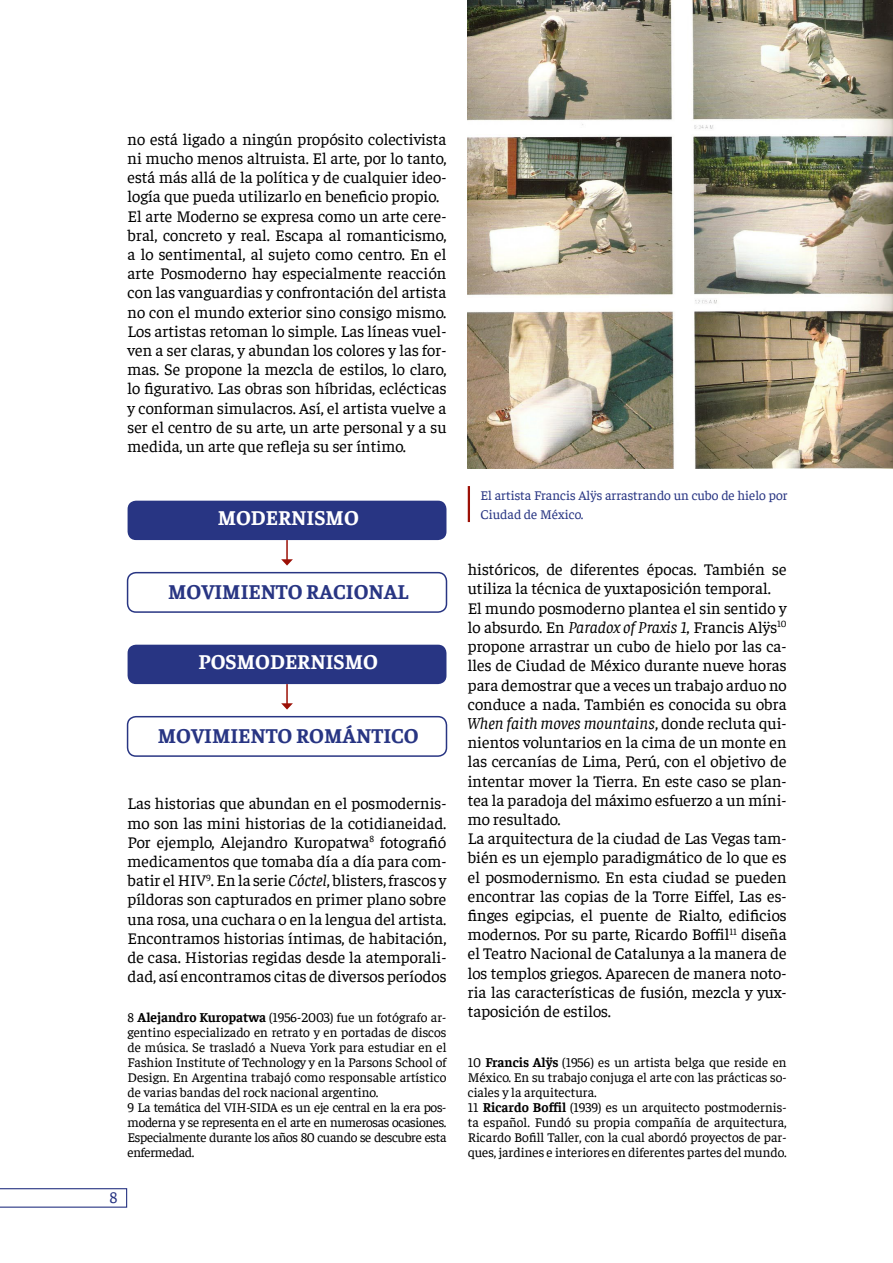
<style>
.page{position:relative;width:893px;height:1263px;background:#fff}
.page>*{position:absolute;margin:0;border:0;box-sizing:border-box;transform-origin:0 0}
.t1{font:700 21px "Faustina";color:#283583}
.t2{font:700 21px "Faustina";color:#fff}
.TEXTO{font:16.5px/19.2px "Faustina";color:#000;text-align:justify}
.t3{font:16.5px "Faustina";color:#283583}
.Nota_al_pie{font:13.5px/15px "Faustina";color:#000;text-align:justify}
.TEXTO-2{font:13.5px/19.2px "Faustina";color:#283583}
.s1{font-style:italic}
.s2{font-weight:700}
</style>
<div class="page">
<svg style="left:0;top:1188px;width:127px;height:20px"></svg>
<div style="left:128px;top:501px;width:318px;height:39px;background:#283583;border-radius:9px"></div>
<div style="left:127px;top:572px;width:320px;height:41px;border:2px solid #283583;border-radius:9px"></div>
<div style="left:127px;top:716px;width:320px;height:41px;border:2px solid #283583;border-radius:9px"></div>
<div style="left:128px;top:645px;width:318px;height:39px;background:#283583;border-radius:9px"></div>
<hr style="left:286px;top:540px;width:2px;height:20px;background:#9c1006">
<svg style="left:281px;top:559px;width:12px;height:7px"></svg>
<hr style="left:286px;top:684px;width:2px;height:20px;background:#9c1006">
<svg style="left:281px;top:703px;width:12px;height:7px"></svg>
<img style="left:468px;top:0;width:425px;height:468px">
<hr style="left:468px;top:486px;width:2px;height:36px;background:#9c1006">
<p class="TEXTO" style="left:128px;top:128px;width:320px">no está ligado a ningún propósito colectivista ni mucho menos altruista. El arte, por lo tanto, está más allá de la política y de cualquier ideo&shy;logía que pueda utilizarlo en beneficio propio.</p>
<p class="TEXTO" style="left:128px;top:205px;width:320px">El arte Moderno se expresa como un arte cere&shy;bral, concreto y real. Escapa al romanticismo, a lo sentimental, al sujeto como centro. En el arte Posmoderno hay especialmente reacción con las vanguardias y confrontación del artista no con el mundo exterior sino consigo mismo.<br>Los artistas retoman lo simple. Las líneas vuel&shy;ven a ser claras, y abundan los colores y las for&shy;mas. Se propone la mezcla de estilos, lo claro, lo figurativo. Las obras son híbridas, eclécticas y conforman simulacros. Así, el artista vuelve a ser el centro de su arte, un arte personal y a su medida, un arte que refleja su ser íntimo.</p>
<p class="t2" style="left:218px;top:503px;width:143px">MODERNISMO</p>
<p class="t1" style="left:168px;top:577px;width:242px">MOVIMIENTO RACIONAL</p>
<p class="t2" style="left:198px;top:647px;width:181px">POSMODERNISMO</p>
<p class="t1" style="left:158px;top:721px;width:262px">MOVIMIENTO ROMÁNTICO</p>
<p class="TEXTO" style="left:128px;top:793px;width:320px">Las historias que abundan en el posmodernis&shy;mo son las mini historias de la cotidianeidad.<br>Por ejemplo, Alejandro Kuropatwa<sup>8</sup> fotografió medicamentos que tomaba día a día para com&shy;batir el HIV<sup>9</sup>. En la serie <span class="s1">Cóctel</span>, blisters, frascos y píldoras son capturados en primer plano sobre una rosa, una cuchara o en la lengua del artista.</p>
<p class="TEXTO" style="left:128px;top:927px;width:320px">Encontramos historias íntimas, de habitación, de casa. Historias regidas desde la atemporali&shy;dad, así encontramos citas de diversos períodos</p>
<p class="Nota_al_pie" style="left:128px;top:1008px;width:320px">8 <span class="s2">Alejandro Kuropatwa</span> (1956-2003) fue un fotógrafo ar&shy;gentino especializado en retrato y en portadas de discos de música. Se trasladó a Nueva York para estudiar en el Fashion Institute of Technology y en la Parsons School of Design. En Argentina trabajó como responsable artístico de varias bandas del rock nacional argentino.</p>
<p class="Nota_al_pie" style="left:128px;top:1098px;width:320px">9 La temática del VIH-SIDA es un eje central en la era pos&shy;moderna y se representa en el arte en numerosas ocasiones.<br>Especialmente durante los años 80 cuando se descubre esta enfermedad.</p>
<p class="t3" style="left:109px;top:1186px;width:9px">8</p>
<p class="TEXTO-2" style="left:480px;top:485px;width:309px">El artista Francis Alÿs arrastrando un cubo de hielo por<br>Ciudad de México.</p>
<p class="TEXTO" style="left:468px;top:559px;width:320px">históricos, de diferentes épocas. También se utiliza la técnica de yuxtaposición temporal.</p>
<p class="TEXTO" style="left:468px;top:597px;width:320px">El mundo posmoderno plantea el sin sentido y lo absurdo. En <span class="s1">Paradox of Praxis 1,</span> Francis Alÿs<sup>10 </sup>propone arrastrar un cubo de hielo por las ca&shy;lles de Ciudad de México durante nueve horas para demostrar que a veces un trabajo arduo no conduce a nada. También es conocida su obra <span class="s1">When faith moves mountains</span>, donde recluta qui&shy;nientos voluntarios en la cima de un monte en las cercanías de Lima, Perú, con el objetivo de intentar mover la Tierra. En este caso se plan&shy;tea la paradoja del máximo esfuerzo a un míni&shy;mo resultado.</p>
<p class="TEXTO" style="left:468px;top:828px;width:320px">La arquitectura de la ciudad de Las Vegas tam&shy;bién es un ejemplo paradigmático de lo que es el posmodernismo. En esta ciudad se pueden encontrar las copias de la Torre Eiffel, Las es&shy;finges egipcias, el puente de Rialto, edificios modernos. Por su parte, Ricardo Boffil<sup>11</sup> diseña el Teatro Nacional de Catalunya a la manera de los templos griegos. Aparecen de manera noto&shy;ria las características de fusión, mezcla y yux&shy;taposición de estilos.</p>
<p class="Nota_al_pie" style="left:468px;top:1053px;width:320px">10 <span class="s2">Francis Alÿs</span> (1956) es un artista belga que reside en México. En su trabajo conjuga el arte con las prácticas so&shy;ciales y la arquitectura.</p>
<p class="Nota_al_pie" style="left:468px;top:1098px;width:320px">11 <span class="s2">Ricardo Boffil</span> (1939) es un arquitecto postmodernis&shy;ta español. Fundó su propia compañía de arquitectura, Ricardo Bofill Taller, con la cual abordó proyectos de par&shy;ques, jardines e interiores en diferentes partes del mundo.</p>
</div>
